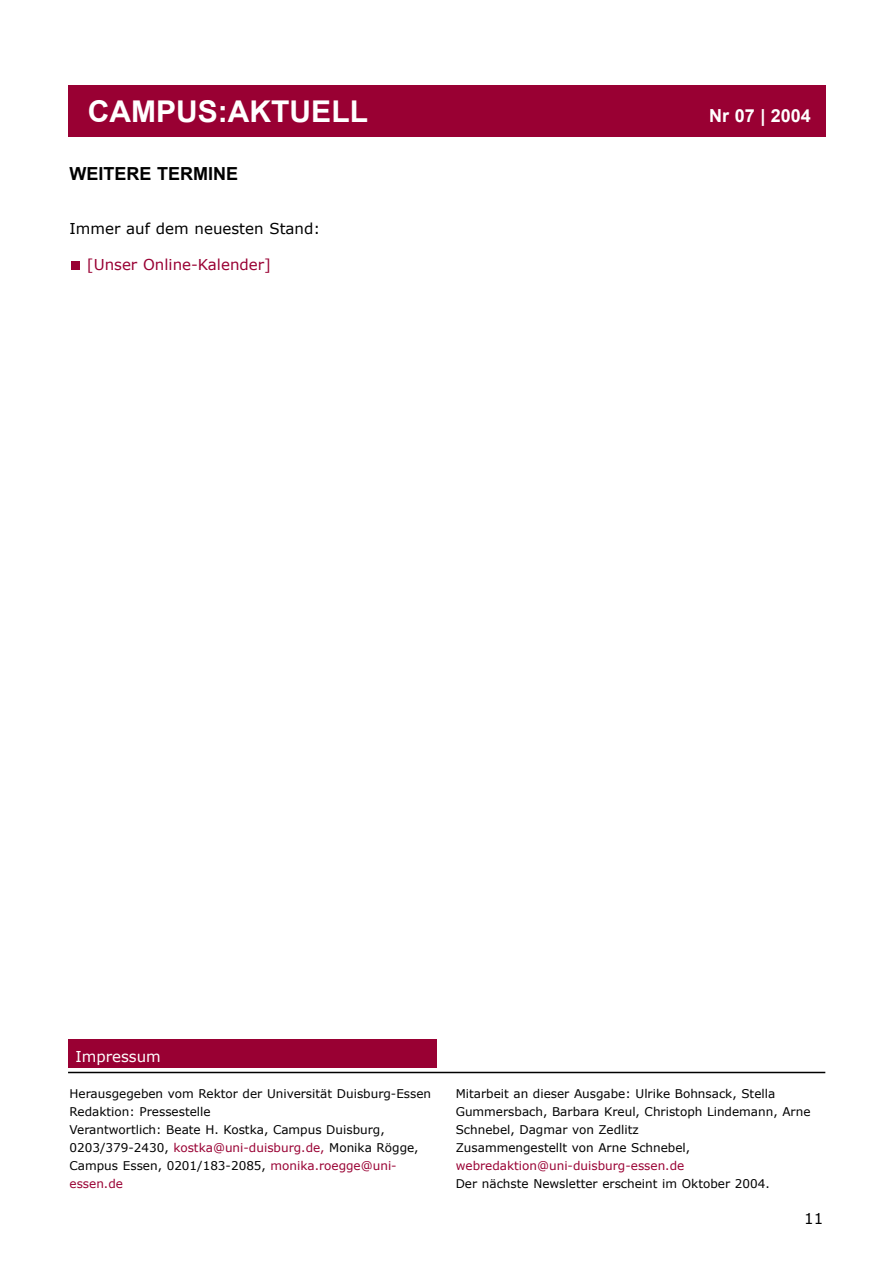
<style>
.page{position:relative;width:893px;height:1263px;background:#fff}
.page>*{position:absolute;margin:0;border:0;box-sizing:border-box;transform-origin:0 0}
.t1{font:700 30px "Arial";color:#fff}
.t2{font:700 18px "Arial";color:#000}
.t3{font:700 18px "Arial";color:#fff}
.t4{font:15px "Verdana";color:#000}
.t5{font:15px "Verdana";color:#903}
.t6{font:15px "Verdana";color:#fff}
.t7{font:12px/18px "Verdana";color:#000}
.t8{font:12px "Verdana";color:#903}
.s1{color:#903}
</style>
<div class="page">
<div style="left:68px;top:85px;width:757px;height:51px;background:#903"></div>
<div style="left:71px;top:261px;width:9px;height:9px;background:#903"></div>
<hr style="left:68px;top:1072px;width:757px;height:1px;background:#000">
<div style="left:68px;top:1040px;width:368px;height:28px;background:#903"></div>
<h1 class="t1" style="left:88px;top:95px;width:281px">CAMPUS:AKTUELL</h1>
<h2 class="t3" style="left:709px;top:106px;width:103px">Nr 07 | 2004</h2>
<h2 class="t2" style="left:70px;top:164px;width:170px">WEITERE TERMINE</h2>
<p class="t4" style="left:70px;top:219px;width:252px">Immer auf dem neuesten Stand:</p>
<p class="t5" style="left:87px;top:255px;width:186px">[Unser Online-Kalender]</p>
<p class="t6" style="left:75px;top:1047px;width:87px">Impressum</p>
<p class="t7" style="left:70px;top:1084px;width:363px">Herausgegeben vom Rektor der Universität Duisburg-Essen Redaktion: Pressestelle<br>Verantwortlich: Beate H. Kostka, Campus Duisburg, 0203/379-2430, <span class="s1">kostka@uni-duisburg.de,</span> Monika Rögge, Campus Essen, 0201/183-2085, <span class="s1">monika.roegge@uni&shy;essen.de</span></p>
<p class="t7" style="left:455px;top:1084px;width:356px">Mitarbeit an dieser Ausgabe: Ulrike Bohnsack, Stella Gummersbach, Barbara Kreul, Christoph Lindemann, Arne Schnebel, Dagmar von Zedlitz<br>Zusammengestellt von Arne Schnebel,</p>
<p class="t8" style="left:455px;top:1158px;width:230px">webredaktion@uni-duisburg-essen.de</p>
<p class="t7" style="left:455px;top:1174px;width:315px">Der nächste Newsletter erscheint im Oktober 2004.</p>
<p class="t4" style="left:804px;top:1209px;width:21px">11</p>
</div>
